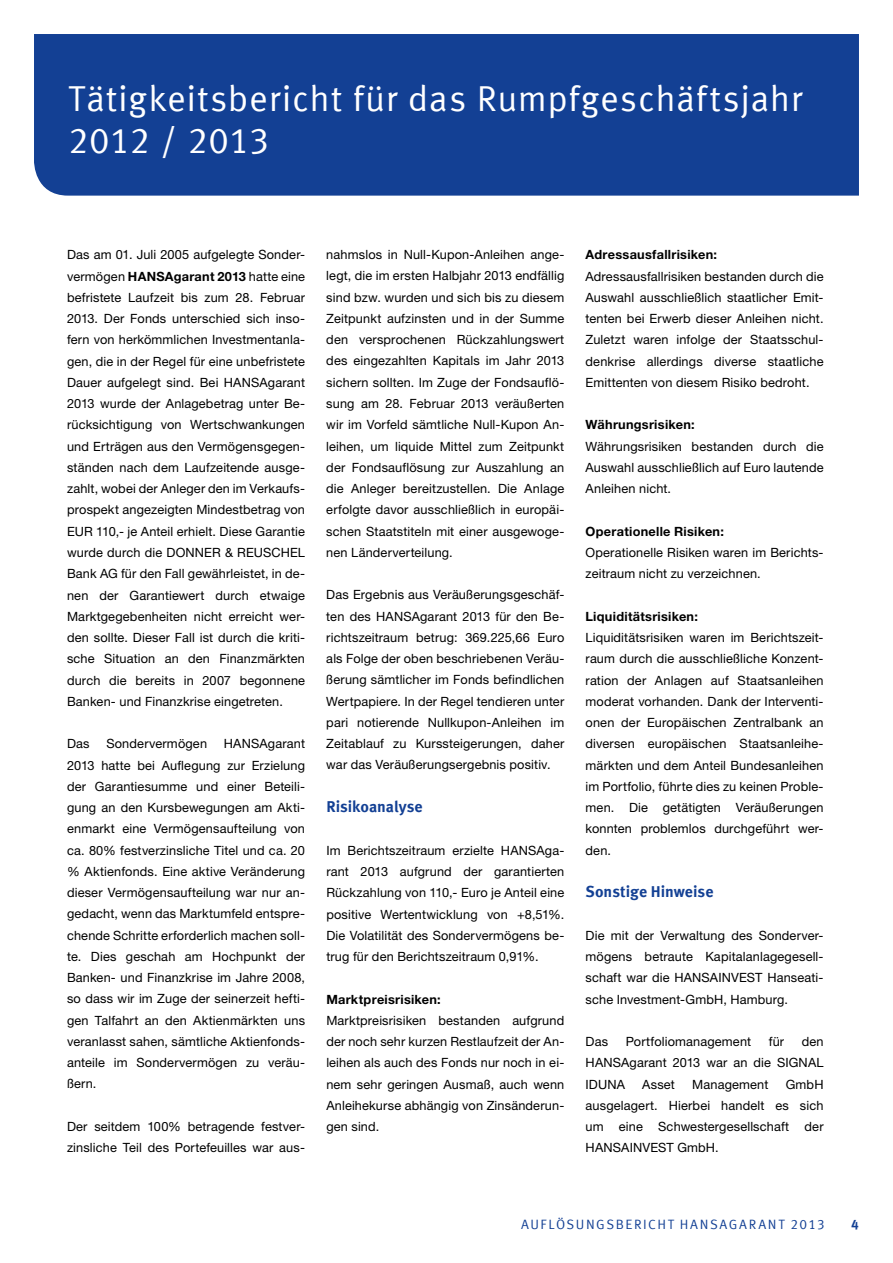
<style>
.page{position:relative;width:893px;height:1263px;background:#fff}
.page>*{position:absolute;margin:0;border:0;box-sizing:border-box;transform-origin:0 0}
.t1{font:36px/42.5px "Meta Offc Pro Norm";letter-spacing:.015em;color:#fff}
.t2{font:700 15.75px "Meta Offc Pro";color:#134094}
.t3{font:13.5px "Meta Offc Pro Norm";letter-spacing:.115em;color:#134094}
.t4{font:700 13.5px "Meta Offc Pro";color:#134094}
.t5{font:12.75px/21.3px "Helvetica Neue LTW1 G";letter-spacing:.01em;color:#000;text-align:justify}
.t6{font:700 12.75px "Helvetica Neue LTW1 G";letter-spacing:.02em;color:#000}
.s1{font-weight:700}
</style>
<div class="page">
<div style="left:34px;top:34px;width:825px;height:162px;background:#134094"></div>
<h1 class="t1" style="left:68px;top:75px;width:736px">Tätigkeitsbericht für das Rumpfgeschäftsjahr<br>2012 / 2013</h1>
<p class="t5" style="left:67px;top:244px;width:239px">Das am 01. Juli 2005 aufgelegte Sonder&shy;vermögen <span class="s1">HANSAgarant 2013</span> hatte eine befristete Laufzeit bis zum 28. Februar 2013. Der Fonds unterschied sich inso&shy;fern von herkömmlichen Investmentanla&shy;gen, die in der Regel für eine unbefristete Dauer aufgelegt sind. Bei HANSAgarant 2013 wurde der Anlagebetrag unter Be&shy;rücksichtigung von Wertschwankungen und Erträgen aus den Vermögensgegen&shy;ständen nach dem Laufzeitende ausge&shy;zahlt, wobei der Anleger den im Verkaufs&shy;prospekt angezeigten Mindestbetrag von EUR 110,- je Anteil erhielt. Diese Garantie wurde durch die DONNER &amp; REUSCHEL Bank AG für den Fall gewährleistet, in de&shy;nen der Garantiewert durch etwaige Marktgegebenheiten nicht erreicht wer&shy;den sollte. Dieser Fall ist durch die kriti&shy;sche Situation an den Finanzmärkten durch die bereits in 2007 begonnene Banken- und Finanzkrise eingetreten.</p>
<p class="t5" style="left:67px;top:733px;width:24px">Das</p>
<p class="t5" style="left:106px;top:733px;width:102px">Sondervermögen</p>
<p class="t5" style="left:67px;top:733px;width:239px;text-indent:157px">HANSAgarant 2013 hatte bei Auflegung zur Erzielung der Garantiesumme und einer Beteili&shy;gung an den Kursbewegungen am Akti&shy;enmarkt eine Vermögensaufteilung von ca. 80% festverzinsliche Titel und ca. 20 % Aktienfonds. Eine aktive Veränderung dieser Vermögensaufteilung war nur an&shy;gedacht, wenn das Marktumfeld entspre&shy;chende Schritte erforderlich machen soll&shy;te. Dies geschah am Hochpunkt der Banken- und Finanzkrise im Jahre 2008, so dass wir im Zuge der seinerzeit hefti&shy;gen Talfahrt an den Aktienmärkten uns veranlasst sahen, sämtliche Aktienfonds&shy;anteile im Sondervermögen zu veräu&shy;ßern.</p>
<p class="t5" style="left:67px;top:1116px;width:239px">Der seitdem 100% betragende festver&shy;zinsliche Teil des Portefeuilles war aus-</p>
<p class="t5" style="left:326px;top:244px;width:239px">nahmslos in Null-Kupon-Anleihen ange&shy;legt, die im ersten Halbjahr 2013 endfällig sind bzw. wurden und sich bis zu diesem Zeitpunkt aufzinsten und in der Summe den versprochenen Rückzahlungswert des eingezahlten Kapitals im Jahr 2013 sichern sollten. Im Zuge der Fondsauflö&shy;sung am 28. Februar 2013 veräußerten wir im Vorfeld sämtliche Null-Kupon An&shy;leihen, um liquide Mittel zum Zeitpunkt der Fondsauflösung zur Auszahlung an die Anleger bereitzustellen. Die Anlage erfolgte davor ausschließlich in europäi&shy;schen Staatstiteln mit einer ausgewoge&shy;nen Länderverteilung.</p>
<p class="t5" style="left:326px;top:584px;width:239px">Das Ergebnis aus Veräußerungsgeschäf&shy;ten des HANSAgarant 2013 für den Be&shy;richtszeitraum betrug: 369.225,66 Euro als Folge der oben beschriebenen Veräu&shy;ßerung sämtlicher im Fonds befindlichen Wertpapiere. In der Regel tendieren unter pari notierende Nullkupon-Anleihen im Zeitablauf zu Kurssteigerungen, daher war das Veräußerungsergebnis positiv.</p>
<p class="t2" style="left:326px;top:794px;width:98px">Risikoanalyse</p>
<p class="t5" style="left:326px;top:839px;width:239px">Im Berichtszeitraum erzielte HANSAga&shy;rant 2013 aufgrund der garantierten Rückzahlung von 110,- Euro je Anteil eine positive Wertentwicklung von +8,51%.<br>Die Volatilität des Sondervermögens be&shy;trug für den Berichtszeitraum 0,91%.</p>
<p class="t6" style="left:326px;top:991px;width:116px">Marktpreisrisiken:</p>
<p class="t5" style="left:326px;top:1009px;width:239px">Marktpreisrisiken bestanden aufgrund der noch sehr kurzen Restlaufzeit der An&shy;leihen als auch des Fonds nur noch in ei&shy;nem sehr geringen Ausmaß, auch wenn Anleihekurse abhängig von Zinsänderun&shy;gen sind.</p>
<p class="t6" style="left:586px;top:247px;width:133px">Adressausfallrisiken:</p>
<p class="t5" style="left:586px;top:265px;width:239px">Adressausfallrisiken bestanden durch die Auswahl ausschließlich staatlicher Emit&shy;tenten bei Erwerb dieser Anleihen nicht.<br>Zuletzt waren infolge der Staatsschul&shy;denkrise allerdings diverse staatliche Emittenten von diesem Risiko bedroht.</p>
<p class="t6" style="left:586px;top:417px;width:111px">Währungsrisiken:</p>
<p class="t5" style="left:586px;top:435px;width:239px">Währungsrisiken bestanden durch die Auswahl ausschließlich auf Euro lautende Anleihen nicht.</p>
<p class="t6" style="left:586px;top:523px;width:140px">Operationelle Risiken:</p>
<p class="t5" style="left:586px;top:542px;width:239px">Operationelle Risiken waren im Berichts&shy;zeitraum nicht zu verzeichnen.</p>
<p class="t6" style="left:586px;top:608px;width:114px">Liquiditätsrisiken:</p>
<p class="t5" style="left:586px;top:627px;width:239px">Liquiditätsrisiken waren im Berichtszeit&shy;raum durch die ausschließliche Konzent&shy;ration der Anlagen auf Staatsanleihen moderat vorhanden. Dank der Interventi&shy;onen der Europäischen Zentralbank an diversen europäischen Staatsanleihe&shy;märkten und dem Anteil Bundesanleihen im Portfolio, führte dies zu keinen Proble&shy;men. Die getätigten Veräußerungen konnten problemlos durchgeführt wer&shy;den.</p>
<p class="t2" style="left:586px;top:879px;width:129px">Sonstige Hinweise</p>
<p class="t5" style="left:586px;top:924px;width:239px">Die mit der Verwaltung des Sonderver&shy;mögens betraute Kapitalanlagegesell&shy;schaft war die HANSAINVEST Hanseati&shy;sche Investment-GmbH, Hamburg.</p>
<p class="t5" style="left:586px;top:1031px;width:24px">Das</p>
<p class="t5" style="left:626px;top:1031px;width:127px">Portfoliomanagement</p>
<p class="t5" style="left:769px;top:1031px;width:17px">für</p>
<p class="t5" style="left:586px;top:1031px;width:239px;text-indent:216px">den HANSAgarant 2013 war an die SIGNAL IDUNA</p>
<p class="t5" style="left:586px;top:1073px;width:239px;text-indent:200px">GmbH ausgelagert. Hierbei handelt es sich um eine Schwestergesellschaft der HANSAINVEST GmbH.</p>
<p class="t5" style="left:642px;top:1073px;width:34px">Asset</p>
<p class="t5" style="left:692px;top:1073px;width:78px">Management</p>
<p class="t3" style="left:521px;top:1214px;width:229px">auf lösun gsbericht HANSAgaran</p>
<p class="t3" style="left:778px;top:1214px;width:48px">t 2013</p>
<p class="t4" style="left:851px;top:1214px;width:9px">4</p>
</div>
